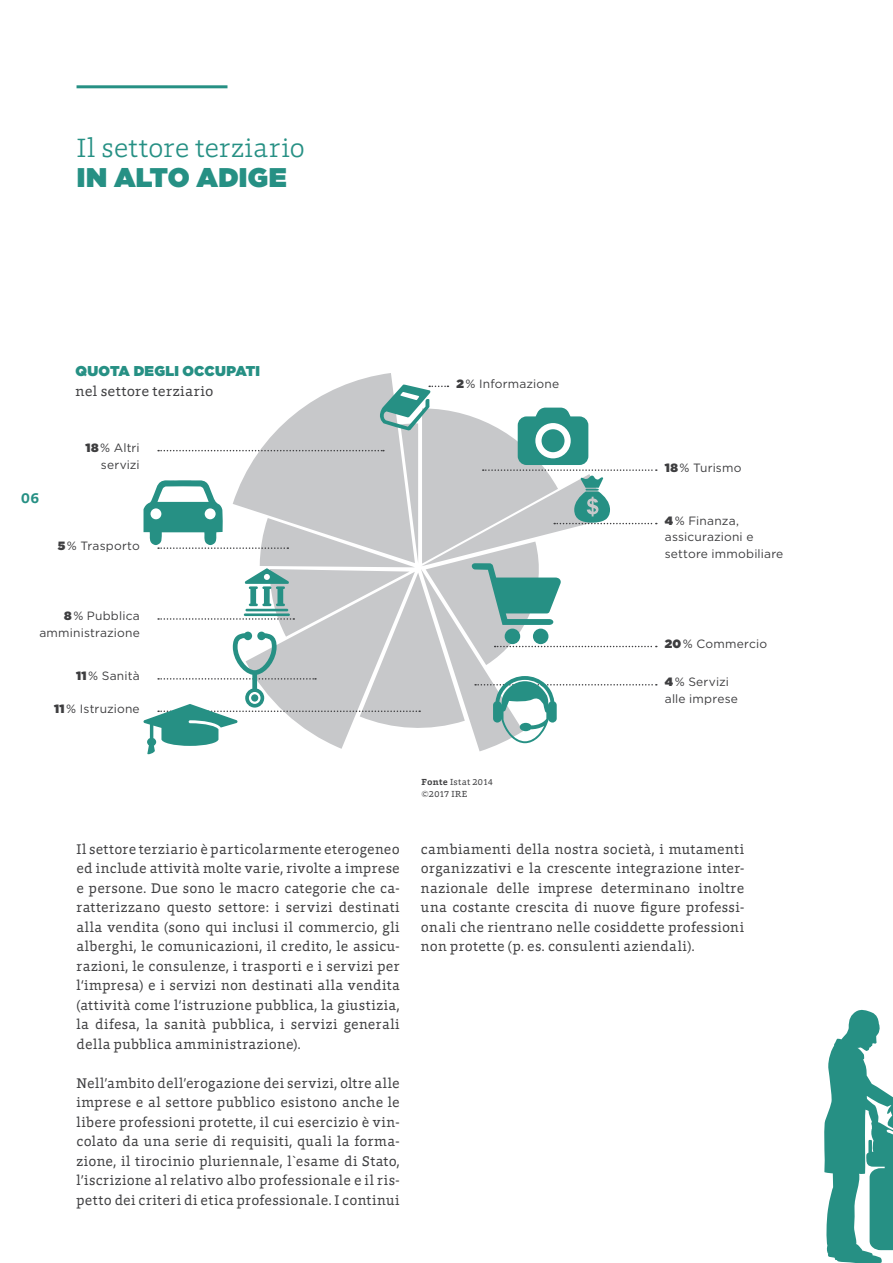
<style>
.page{position:relative;width:893px;height:1263px;background:#fff}
.page>*{position:absolute;margin:0;border:0;box-sizing:border-box;transform-origin:0 0}
.t1{font:300 27px "Foro";letter-spacing:.01em;color:#269084}
.t2{font:900 27px "Gotham";letter-spacing:.01em;color:#269084}
.t3{font:700 15px "Foro";color:#269084}
.t4{font:14.25px/19.5px "Foro";letter-spacing:.03em;color:#3e3e40;text-align:justify;scale:.96 1}
.t5{font:14.25px "Foro";letter-spacing:.03em;color:#3e3e40}
.t6{font:900 14.25px "Gotham";letter-spacing:.01em;color:#269084}
.t7{font:12px/16.5px "Gotham";letter-spacing:.015em;color:#3e3e40;text-align:right}
.t8{font:9px "Foro";letter-spacing:.04em;color:#3e3e40}
.s1{font-weight:900}
.s2{font-weight:700}
</style>
<div class="page">
<hr style="left:77px;top:85px;width:150px;height:3px;background:#269084">
<svg style="left:824px;top:1009px;width:69px;height:254px"></svg>
<svg style="left:143px;top:373px;width:514px;height:382px"></svg>
<p class="t1" style="left:77px;top:131px;width:230px">Il settore terziario</p>
<p class="t2" style="left:77px;top:158px;width:211px">IN ALTO ADIGE</p>
<p class="t6" style="left:75px;top:361px;width:186px">QUOTA DEGLI OCCUPATI</p>
<p class="t5" style="left:75px;top:382px;width:140px">nel settore terziario</p>
<p class="t3" style="left:21px;top:488px;width:19px">06</p>
<p class="t7" style="left:86px;top:439px;width:56px"><span class="s1">18</span> % Altri servizi</p>
<p class="t7" style="left:58px;top:537px;width:83px"><span class="s1">5</span> % Trasporto</p>
<p class="t7" style="left:39px;top:607px;width:102px"><span class="s1">8</span> % Pubblica amministrazione</p>
<p class="t7" style="left:76px;top:667px;width:65px"><span class="s1">11</span> % Sanità</p>
<p class="t7" style="left:54px;top:700px;width:87px"><span class="s1">11</span> % Istruzione</p>
<p class="t7" style="left:456px;top:375px;width:104px"><span class="s1">2</span> % Informazione</p>
<p class="t7" style="left:665px;top:459px;width:78px"><span class="s1">18</span> % Turismo</p>
<p class="t7" style="left:665px;top:512px;width:120px;text-align:left"><span class="s1">4</span> % Finanza, assicurazioni e settore immobiliare</p>
<p class="t7" style="left:665px;top:635px;width:104px"><span class="s1">20</span> % Commercio</p>
<p class="t7" style="left:665px;top:673px;width:75px;text-align:left"><span class="s1">4</span> % Servizi alle imprese</p>
<p class="t4" style="left:77px;top:839px;width:338px">Il settore terziario è particolarmente eterogeneo ed include attività molte varie, rivolte a imprese e persone. Due sono le macro categorie che ca&shy;ratterizzano questo settore: i servizi destinati alla vendita (sono qui inclusi il commercio, gli alberghi, le comunicazioni, il credito, le assicu&shy;razioni, le consulenze, i trasporti e i servizi per l‘impresa) e i servizi non destinati alla vendita (attività come l‘istruzione pubblica, la giustizia, la difesa, la sanità pubblica, i servizi generali della pubblica amministrazione).</p>
<p class="t4" style="left:77px;top:1073px;width:338px">Nell’ambito dell’erogazione dei servizi, oltre alle imprese e al settore pubblico esistono anche le libere professioni protette, il cui esercizio è vin&shy;colato da una serie di requisiti, quali la forma&shy;zione, il tirocinio pluriennale, l`esame di Stato, l’iscrizione al relativo albo professionale e il ris&shy;petto dei criteri di etica professionale. I continui</p>
<p class="t8" style="left:422px;top:776px;width:73px"><span class="s2">Fonte</span> Istat 2014</p>
<p class="t8" style="left:422px;top:788px;width:47px">©2017 IRE</p>
<p class="t4" style="left:421px;top:839px;width:338px">cambiamenti della nostra società, i mutamenti organizzativi e la crescente integrazione inter&shy;nazionale delle imprese determinano inoltre una costante crescita di nuove figure professi&shy;onali che rientrano nelle cosiddette professioni non protette (p. es. consulenti aziendali).</p>
</div>
